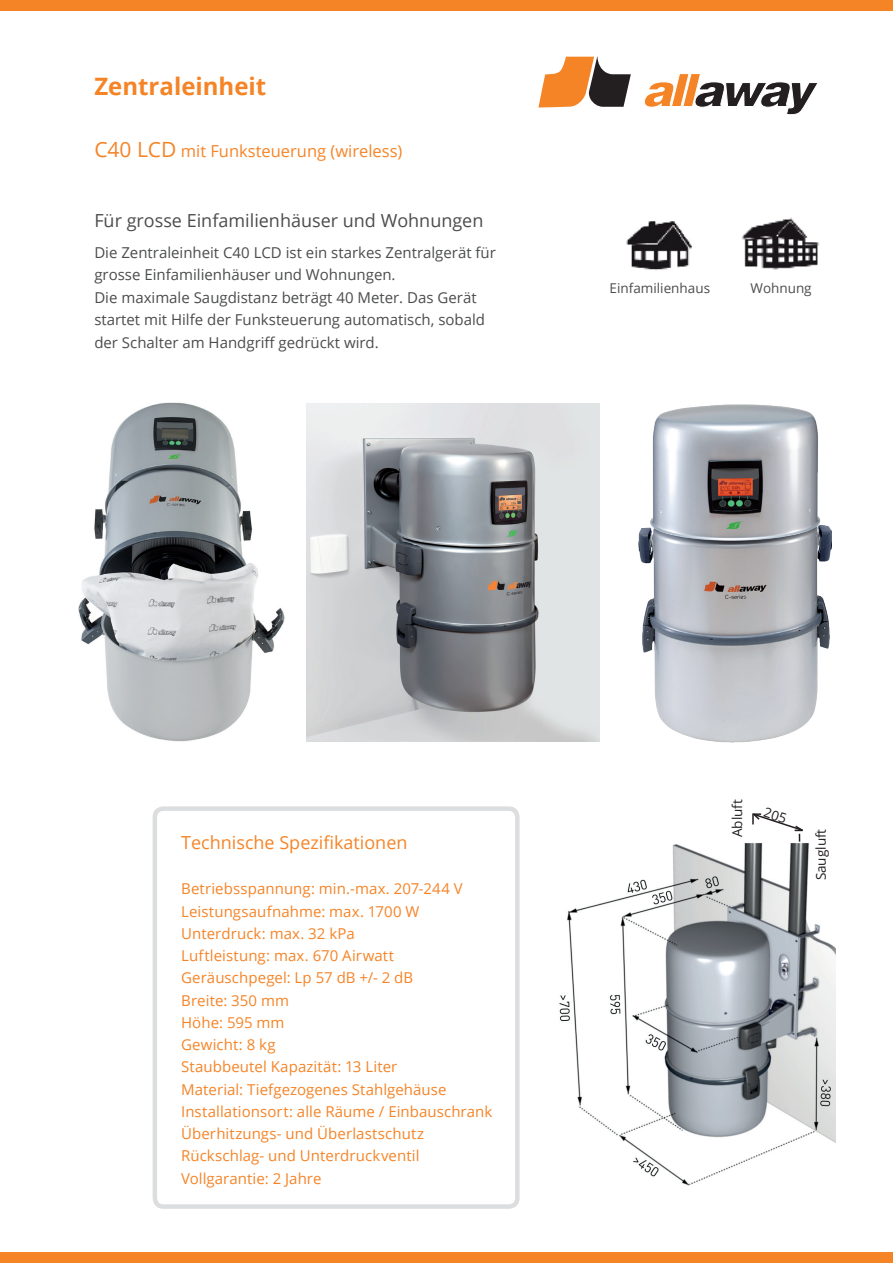
<style>
.page{position:relative;width:893px;height:1263px;background:#fff}
.page>*{position:absolute;margin:0;border:0;box-sizing:border-box;transform-origin:0 0}
.t1{font:700 24px "Open Sans";color:#f58427}
.t2{font:18px "Open Sans";color:#4b4c4d}
.t3{font:18px "Open Sans";color:#f58427}
.t4{font:16.5px "Open Sans";color:#f58427}
.t5{font:15px/22.2px "Open Sans";letter-spacing:.005em;color:#f58427}
.t6{font:15px/22.5px "Open Sans";color:#4b4c4d}
.t7{font:13.5px "Open Sans";color:#4b4c4d}
.t8{font:13.5px "Open Sans";color:#231f20}
.s1{font-size:21px}
</style>
<div class="page">
<img style="left:559px;top:843px;width:276px;height:343px">
<div style="left:153px;top:806px;width:367px;height:403px;border:4px solid #dcdddf;border-radius:9px"></div>
<img style="left:639px;top:405px;width:193px;height:337px">
<img style="left:742px;top:218px;width:77px;height:52px">
<img style="left:626px;top:221px;width:66px;height:50px">
<img style="left:307px;top:404px;width:292px;height:338px">
<img style="left:79px;top:402px;width:205px;height:340px">
<svg style="left:644px;top:74px;width:173px;height:41px"></svg>
<svg style="left:538px;top:57px;width:93px;height:51px"></svg>
<div style="left:0;top:0;width:893px;height:11px;background:#f58427"></div>
<div style="left:0;top:1252px;width:893px;height:11px;background:#f58427"></div>
<svg style="left:752px;top:813px;width:51px;height:29px"></svg>
<h1 class="t1" style="left:94px;top:69px;width:173px">Zentraleinheit</h1>
<p class="t4" style="left:94px;top:140px;width:310px"><span class="s1">C40 LCD</span> mit Funksteuerung (wireless)</p>
<p class="t2" style="left:94px;top:208px;width:391px">Für grosse Einfamilienhäuser und Wohnungen</p>
<p class="t6" style="left:94px;top:241px;width:403px">Die Zentraleinheit C40 LCD ist ein starkes Zentralgerät für grosse Einfamilienhäuser und Wohnungen.<br>Die maximale Saugdistanz beträgt 40 Meter. Das Gerät startet mit Hilfe der Funksteuerung automatisch, sobald der Schalter am Handgriff gedrückt wird.</p>
<p class="t7" style="left:610px;top:279px;width:102px">Einfamilienhaus</p>
<p class="t7" style="left:750px;top:279px;width:63px">Wohnung</p>
<p class="t3" style="left:181px;top:830px;width:228px">Technische Spezifikationen</p>
<p class="t5" style="left:181px;top:877px;width:313px">Betriebsspannung: min.-max. 207-244 V<br>Leistungsaufnahme: max. 1700 W<br>Unterdruck: max. 32 kPa<br>Luftleistung: max. 670 Airwatt<br>Geräuschpegel: Lp 57 dB +/- 2 dB<br>Breite: 350 mm<br>Höhe: 595 mm<br>Gewicht: 8 kg<br>Staubbeutel Kapazität: 13 Liter<br>Material: Tiefgezogenes Stahlgehäuse<br>Installationsort: alle Räume / Einbauschrank<br>Überhitzungs- und Überlastschutz<br>Rückschlag- und Unterdruckventil<br>Vollgarantie: 2 Jahre</p>
<p class="t8" style="left:728px;top:837px;width:39px;rotate:-90deg">Abluft</p>
<p class="t8" style="left:812px;top:880px;width:53px;rotate:-90deg">Saugluft</p>
</div>
